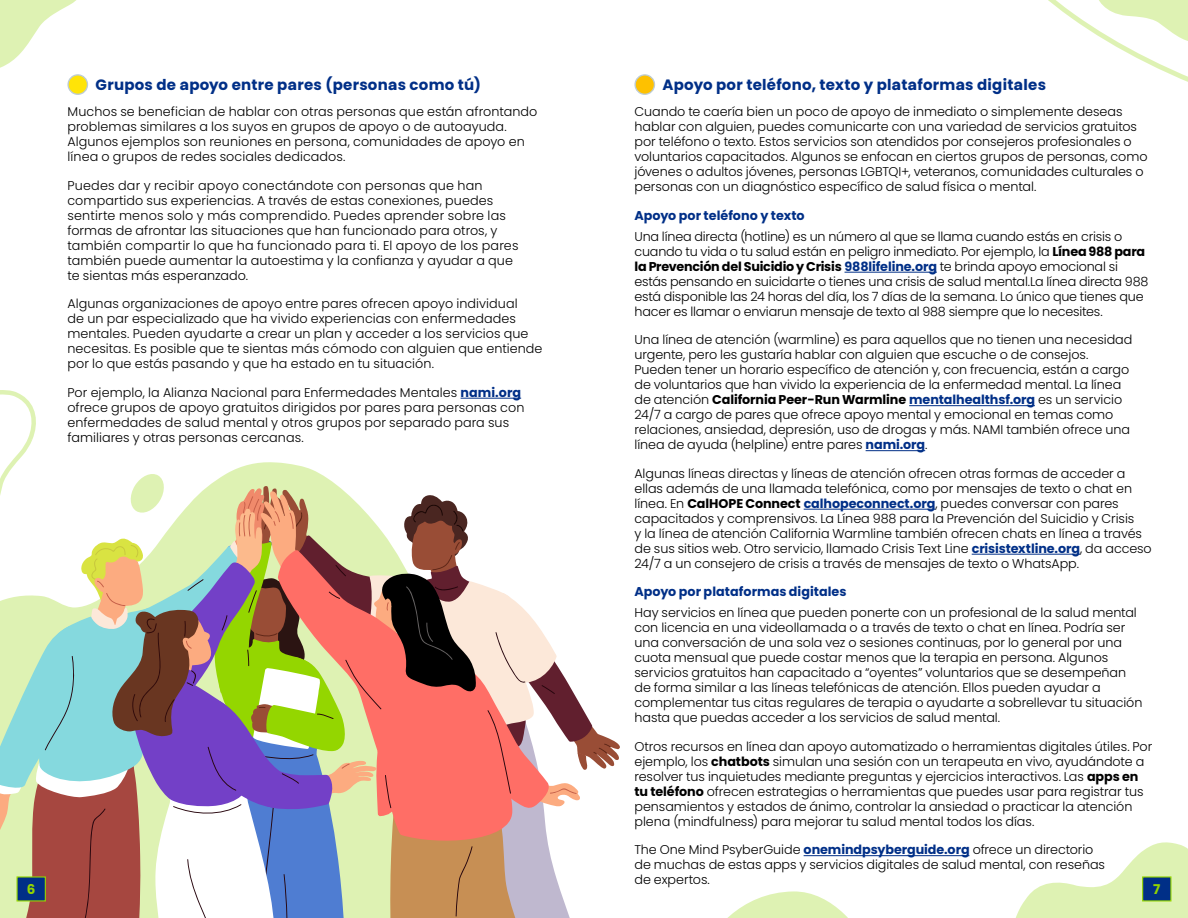
<style>
.page{position:relative;width:1188px;height:918px;background:#fff}
.page>*{position:absolute;margin:0;border:0;box-sizing:border-box;transform-origin:0 0}
.t1{font:700 15px "Poppins";letter-spacing:.02em;color:#002f87}
.t2{font:700 13.5px "Poppins";color:#93d500}
.t3{font:300 12.75px/15px "Poppins";letter-spacing:-.005em;color:#000}
.t4{font:700 12.75px "Poppins";letter-spacing:.005em;color:#002f87}
.s1{font-weight:700;color:#002f87}
.s2{font-weight:700}
</style>
<div class="page">
<svg style="left:727px;top:891px;width:121px;height:27px"></svg>
<svg style="left:1048px;top:0;width:140px;height:82px"></svg>
<svg style="left:0;top:390px;width:620px;height:528px"></svg>
<svg style="left:0;top:0;width:76px;height:68px"></svg>
<svg style="left:1015px;top:842px;width:173px;height:76px"></svg>
<div style="left:1142px;top:876px;width:30px;height:26px;background:#002f87;border:1px solid #93d500"></div>
<div style="left:16px;top:876px;width:30px;height:26px;background:#002f87;border:1px solid #93d500"></div>
<div style="left:68px;top:75px;width:19px;height:19px;background:#ffe407;border-radius:50%"></div>
<div style="left:67px;top:74px;width:21px;height:21px;border:1px solid #bdccd4;border-radius:50%"></div>
<hr style="left:461px;top:398px;width:60px;height:1px;background:#002f87">
<div style="left:635px;top:75px;width:19px;height:19px;background:#fec100;border-radius:50%"></div>
<div style="left:634px;top:74px;width:21px;height:21px;border:1px solid #bdccd4;border-radius:50%"></div>
<hr style="left:845px;top:272px;width:92px;height:1px;background:#002f87">
<hr style="left:909px;top:405px;width:126px;height:1px;background:#002f87">
<hr style="left:866px;top:450px;width:59px;height:1px;background:#002f87">
<hr style="left:804px;top:509px;width:131px;height:1px;background:#002f87">
<hr style="left:972px;top:554px;width:108px;height:1px;background:#002f87">
<hr style="left:804px;top:855px;width:165px;height:1px;background:#002f87">
<p class="t1" style="left:96px;top:76px;width:387px">Grupos de apoyo entre pares (personas como tú)</p>
<p class="t3" style="left:68px;top:105px;width:471px">Muchos se benefician de hablar con otras personas que están afrontando problemas similares a los suyos en grupos de apoyo o de autoayuda.<br>Algunos ejemplos son reuniones en persona, comunidades de apoyo en línea o grupos de redes sociales dedicados.</p>
<p class="t3" style="left:68px;top:178px;width:453px">Puedes dar y recibir apoyo conectándote con personas que han compartido sus experiencias. A través de estas conexiones, puedes sentirte menos solo y más comprendido. Puedes aprender sobre las formas de afrontar las situaciones que han funcionado para otros, y también compartir lo que ha funcionado para ti. El apoyo de los pares también puede aumentar la autoestima y la confianza y ayudar a que te sientas más esperanzado.</p>
<p class="t3" style="left:68px;top:296px;width:477px">Algunas organizaciones de apoyo entre pares ofrecen apoyo individual<br>de un par especializado que ha vivido experiencias con enfermedades mentales. Pueden ayudarte a crear un plan y acceder a los servicios que necesitas. Es posible que te sientas más cómodo con alguien que entiende por lo que estás pasando y que ha estado en tu situación.</p>
<p class="t3" style="left:68px;top:385px;width:458px">Por ejemplo, la Alianza Nacional para Enfermedades Mentales <span class="s1">nami.org </span>ofrece grupos de apoyo gratuitos dirigidos por pares para personas con enfermedades de salud mental y otros grupos por separado para sus familiares y otras personas cercanas.</p>
<p class="t1" style="left:663px;top:76px;width:385px">Apoyo por teléfono, texto y plataformas digitales</p>
<p class="t3" style="left:634px;top:105px;width:515px">Cuando te caería bien un poco de apoyo de inmediato o simplemente deseas hablar con alguien, puedes comunicarte con una variedad de servicios gratuitos por teléfono o texto. Estos servicios son atendidos por consejeros profesionales o voluntarios capacitados. Algunos se enfocan en ciertos grupos de personas, como jóvenes o adultos jóvenes, personas LGBTQI+, veteranos, comunidades culturales o personas con un diagnóstico específico de salud física o mental.</p>
<p class="t4" style="left:634px;top:208px;width:172px">Apoyo por teléfono y texto</p>
<p class="t3" style="left:634px;top:229px;width:515px">Una línea directa (hotline) es un número al que se llama cuando estás en crisis o cuando tu vida o tu salud están en peligro inmediato. Por ejemplo, la <span class="s2">Línea 988 para la Prevención del Suicidio y Crisis</span> <span class="s1">988lifeline.org</span> te brinda apoyo emocional si estás pensando en suicidarte o tienes una crisis de salud mental.La línea directa 988 está disponible las 24 horas del día, los 7 días de la semana. Lo único que tienes que hacer es llamar o enviarun mensaje de texto al 988 siempre que lo necesites.</p>
<p class="t3" style="left:634px;top:332px;width:499px">Una línea de atención (warmline) es para aquellos que no tienen una necesidad urgente, pero les gustaría hablar con alguien que escuche o de consejos.<br>Pueden tener un horario específico de atención y, con frecuencia, están a cargo de voluntarios que han vivido la experiencia de la enfermedad mental. La línea de atención <span class="s2">California Peer-Run Warmline</span> <span class="s1">mentalhealthsf.org</span> es un servicio 24/7 a cargo de pares que ofrece apoyo mental y emocional en temas como relaciones, ansiedad, depresión, uso de drogas y más. NAMI también ofrece una línea de ayuda (helpline) entre pares <span class="s1">nami.org</span>.</p>
<p class="t3" style="left:634px;top:466px;width:519px">Algunas líneas directas y líneas de atención ofrecen otras formas de acceder a ellas además de una llamada telefónica, como por mensajes de texto o chat en línea. En <span class="s2">CalHOPE Connect</span> <span class="s1">calhopeconnect.org</span>, puedes conversar con pares capacitados y comprensivos. La Línea 988 para la Prevención del Suicidio y Crisis<br>y la línea de atención California Warmline también ofrecen chats en línea a través de sus sitios web. Otro servicio, llamado Crisis Text Line <span class="s1">crisistextline.org</span>, da acceso 24/7 a un consejero de crisis a través de mensajes de texto o WhatsApp.</p>
<p class="t4" style="left:634px;top:584px;width:214px">Apoyo por plataformas digitales</p>
<p class="t3" style="left:634px;top:605px;width:509px">Hay servicios en línea que pueden ponerte con un profesional de la salud mental con licencia en una videollamada o a través de texto o chat en línea. Podría ser una conversación de una sola vez o sesiones continuas, por lo general por una cuota mensual que puede costar menos que la terapia en persona. Algunos servicios gratuitos han capacitado a “oyentes” voluntarios que se desempeñan de forma similar a las líneas telefónicas de atención. Ellos pueden ayudar a complementar tus citas regulares de terapia o ayudarte a sobrellevar tu situación hasta que puedas acceder a los servicios de salud mental.</p>
<p class="t3" style="left:634px;top:739px;width:519px">Otros recursos en línea dan apoyo automatizado o herramientas digitales útiles. Por ejemplo, los <span class="s2">chatbots</span> simulan una sesión con un terapeuta en vivo, ayudándote a resolver tus inquietudes mediante preguntas y ejercicios interactivos. Las <span class="s2">apps en tu teléfono</span> ofrecen estrategias o herramientas que puedes usar para registrar tus pensamientos y estados de ánimo, controlar la ansiedad o practicar la atención plena (mindfulness) para mejorar tu salud mental todos los días.</p>
<p class="t3" style="left:634px;top:842px;width:472px">The One Mind PsyberGuide <span class="s1">onemindpsyberguide.org</span> ofrece un directorio de muchas de estas apps y servicios digitales de salud mental, con reseñas de expertos.</p>
<p class="t2" style="left:27px;top:882px;width:10px">6</p>
<p class="t2" style="left:1153px;top:882px;width:9px">7</p>
</div>
